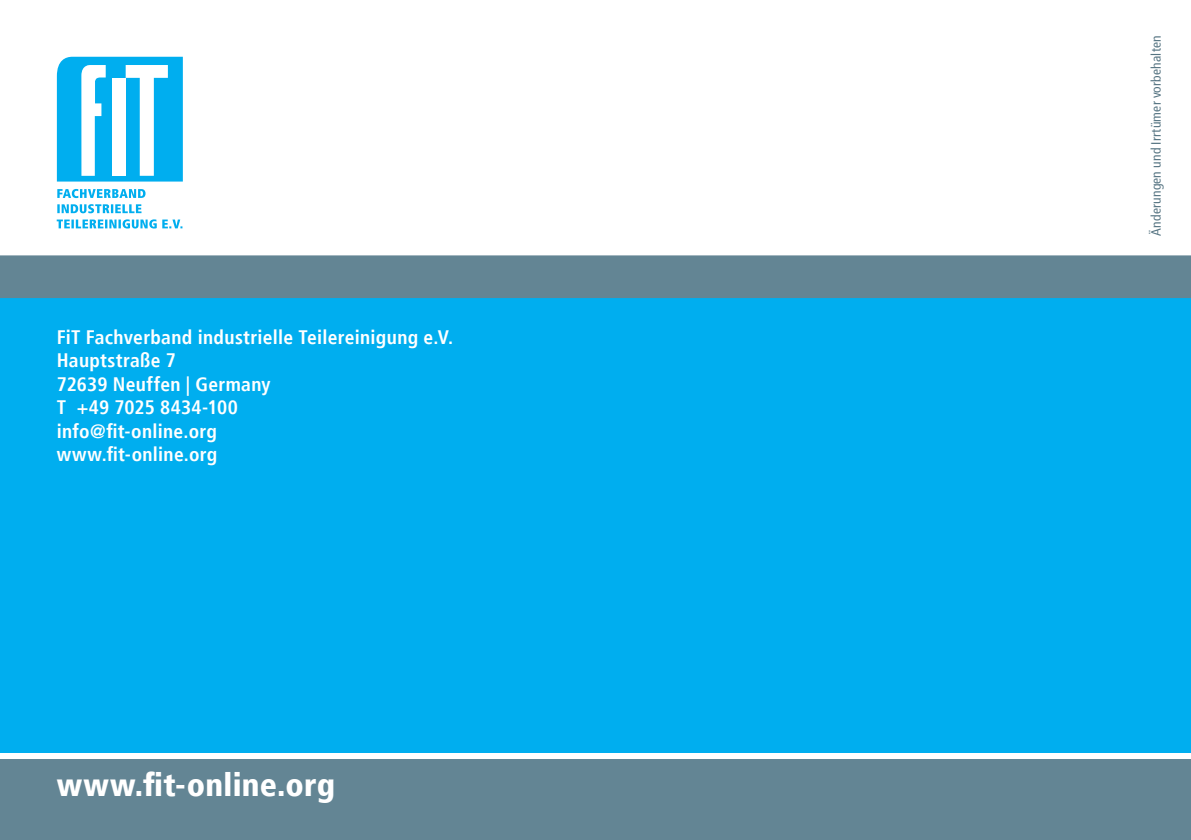
<style>
.page{position:relative;width:1191px;height:840px;background:#fff}
.page>*{position:absolute;margin:0;border:0;box-sizing:border-box;transform-origin:0 0}
.t1{font:900 condensed 32px "Frutiger";letter-spacing:.01em;color:#fff}
.t2{font:700 condensed 19.6px/23.4px "Frutiger";letter-spacing:.015em;color:#fff}
.t3{font:condensed 13.6px "Frutiger";letter-spacing:.015em;color:#557482}
</style>
<div class="page">
<div style="left:0;top:298px;width:1191px;height:454px;background:#00aeef"></div>
<div style="left:0;top:759px;width:1191px;height:80px;background:#638594"></div>
<svg style="left:57px;top:57px;width:126px;height:124px"></svg>
<svg style="left:57px;top:189px;width:88px;height:9px"></svg>
<svg style="left:57px;top:204px;width:84px;height:9px"></svg>
<svg style="left:57px;top:219px;width:125px;height:9px"></svg>
<div style="left:0;top:255px;width:1191px;height:43px;background:#638594"></div>
<p class="t2" style="left:57px;top:326px;width:398px">FiT Fachverband industrielle Teilereinigung e.V.<br>Hauptstraße 7<br>72639 Neuffen | Germany<br>T +49 7025 8434-100<br>info@fit-online.org<br>www.fit-online.org</p>
<h1 class="t1" style="left:57px;top:770px;width:280px">www.fit-online.org</h1>
<p class="t3" style="left:1150px;top:236px;width:202px;rotate:-90deg">Änderungen und Irrtümer vorbehalten</p>
</div>
